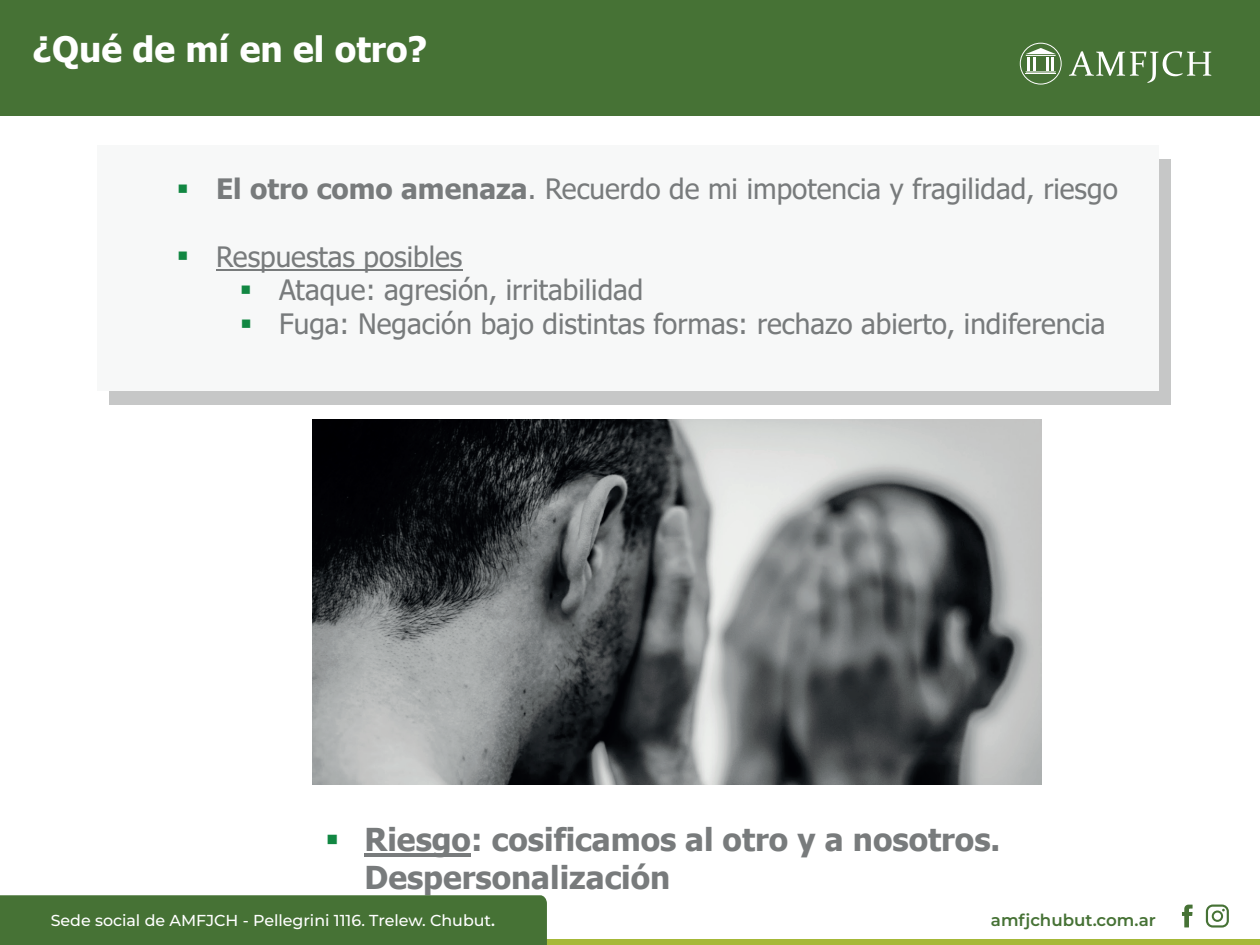
<style>
.page{position:relative;width:1260px;height:945px;background:#fff}
.page>*{position:absolute;margin:0;border:0;box-sizing:border-box;transform-origin:0 0}
.t1{font:700 35px "Tahoma";color:#fff}
.t2{font:700 31.5px/37.8px "Tahoma";color:#787b7c}
.t3{font:28px/33.6px "Tahoma";color:#787b7c}
.t4{font:600 16.62px "Montserrat";color:#467235}
.t5{font:500 15.92px "Montserrat";color:#fff}
.s1{font-weight:700}
.s2{font-weight:600}
</style>
<div class="page">
<div style="left:0;top:0;width:1260px;height:115px;background:#467235"></div>
<div style="left:109px;top:159px;width:1062px;height:245px;background:#c6c7c7"></div>
<div style="left:97px;top:145px;width:1062px;height:245px;background:#f7f8f8"></div>
<hr style="left:216px;top:269px;width:246px;height:2px;background:#787b7c">
<img style="left:313px;top:420px;width:729px;height:365px">
<hr style="left:365px;top:853px;width:106px;height:3px;background:#787b7c">
<svg style="left:1069px;top:51px;width:142px;height:32px"></svg>
<svg style="left:1020px;top:43px;width:42px;height:42px"></svg>
<div style="left:545px;top:940px;width:715px;height:5px;background:#a6b838"></div>
<div style="left:0;top:895px;width:547px;height:50px;background:#467235"></div>
<svg style="left:1206px;top:905px;width:23px;height:23px"></svg>
<svg style="left:1182px;top:905px;width:11px;height:22px"></svg>
<p class="t1" style="left:32px;top:24px;width:397px">¿Qué de mí en el otro?</p>
<p class="t3" style="left:216px;top:174px;width:903px"><span class="s1">El otro como amenaza</span>. Recuerdo de mi impotencia y fragilidad, riesgo</p>
<p class="t3" style="left:279px;top:241px;width:828px;text-indent:-63px">Respuestas posibles<br>Ataque: agresión, irritabilidad<br>Fuga: Negación bajo distintas formas: rechazo abierto, indiferencia</p>
<p class="t2" style="left:365px;top:822px;width:637px">Riesgo: cosificamos al otro y a nosotros.<br>Despersonalización</p>
<p class="t5" style="left:51px;top:910px;width:446px">Sede social de AMFJCH - Pellegrini 1116. Trelew. Chubut<span class="s2">.</span></p>
<p class="t4" style="left:991px;top:909px;width:166px">amfjchubut.com.ar</p>
</div>
